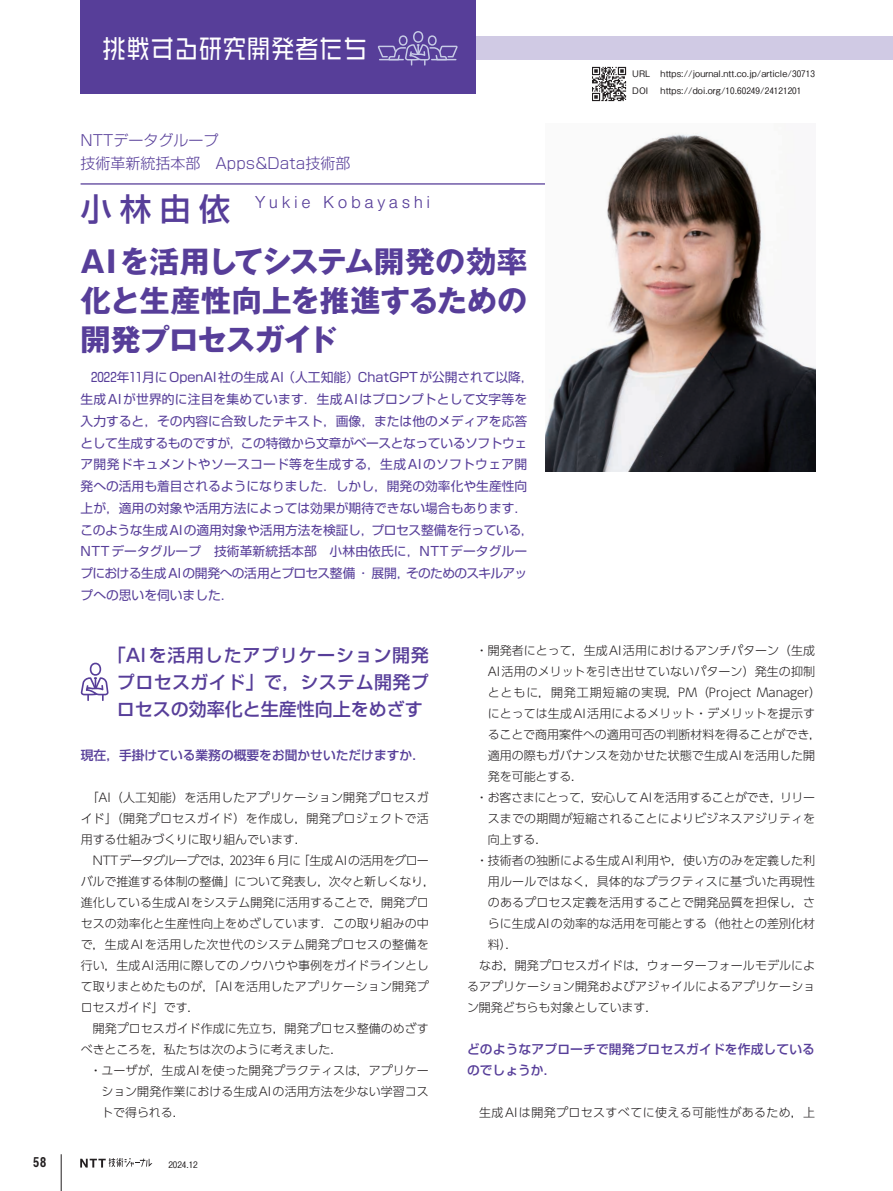
<style>
.page{position:relative;width:893px;height:1191px;background:#fff}
.page>*{position:absolute;margin:0;border:0;box-sizing:border-box;transform-origin:0 0}
.t1{font:700 30px/39px "Gothic MB101 Pr 6";letter-spacing:-.01em;color:#573e99;text-align:justify}
.t2{font:25.5px "VDL Line GR Regular";letter-spacing:.05em;color:#fff;scale:.9 1}
.t3{font:500 18px/27px "Shin Go Pr 6";letter-spacing:.02em;color:#573e99;text-align:center}
.t4{font:300 18px "Nimbus San";letter-spacing:.2em;color:#573e99}
.t5{font:300 15px/22.5px "Shin Go Pr 6";color:#573e99}
.t6{font:13.5px "Midashi Go Pro MB31";color:#231f20}
.t7{font:12.75px/21.8px "Shin Go Pr 6";color:#573e99}
.t8{font:500 12.75px/21px "Shin Go Pr 6";color:#573e99}
.t9{font:300 12px/21px "UD Shin Go Pr 6";color:#231f20;text-align:justify}
.t10{font:300 12px "UD Shin Go Pr 6";letter-spacing:-.035em;color:#231f20}
.t11{font:300 12px "UD Shin Go Pr 6";letter-spacing:.035em;color:#231f20}
.t12{font:500 9px/16.5px "Gothic BBB Pro";letter-spacing:.01em;color:#231f20}
.s1{font-family:"Shin Go Pr 6";font-weight:500;font-size:31.5px}
</style>
<div class="page">
<svg style="left:80px;top:1158px;width:72px;height:9px"></svg>
<hr style="left:61px;top:1154px;width:1px;height:37px;background:#231f20">
<div style="left:476px;top:36px;width:416px;height:24px;background:#d0cae4"></div>
<div style="left:81px;top:0;width:395px;height:94px;background:#573e99"></div>
<svg style="left:378px;top:31px;width:80px;height:35px"></svg>
<svg style="left:892px;top:36px;width:1px;height:24px"></svg>
<svg style="left:81px;top:662px;width:28px;height:39px"></svg>
<hr style="left:81px;top:183px;width:472px;height:2px;background:#573e99">
<img style="left:545px;top:133px;width:270px;height:338px">
<img style="left:592px;top:67px;width:34px;height:34px">
<h2 class="t2" style="left:103px;top:31px;width:295px">挑戦する研究開発者たち</h2>
<p class="t5" style="left:81px;top:128px;width:271px">NTTデータグループ<br>技術革新統括本部　Apps&amp;Data技術部</p>
<h3 class="t4" style="left:81px;top:193px;width:351px"><span class="s1">小林由依</span> Yukie Kobayashi</h3>
<h1 class="t1" style="left:81px;top:242px;width:448px">AIを活用してシステム開発の効率化と生産性向上を推進するための開発プロセスガイド</h1>
<p class="t7" style="left:81px;top:366px;width:455px;text-indent:11px">2022年11月にOpenAI社の生成AI（人工知能）ChatGPTが公開されて以降，生成 AIが世界的に注目を集めています．生成 AIはプロンプトとして文字等を入力すると，その内容に合致したテキスト，画像，または他のメディアを応答として生成するものですが，この特徴から文章がベースとなっているソフトウェア開発ドキュメントやソースコード等を生成する，生成 AIのソフトウェア開発への活用も着目されるようになりました．しかし，開発の効率化や生産性向上が，適用の対象や活用方法によっては効果が期待できない場合もあります．このような生成AIの適用対象や活用方法を検証し，プロセス整備を行っている，NTTデータグループ　技術革新統括本部　小林由依氏に，NTTデータグループにおける生成 AIの開発への活用とプロセス整備・展開，そのためのスキルアップへの思いを伺いました．</p>
<p class="t12" style="left:632px;top:64px;width:184px">URL https://journal.ntt.co.jp/article/30713<br>DOI</p>
<p class="t12" style="left:661px;top:81px;width:142px">https://doi.org/10.60249/24121201</p>
<h3 class="t3" style="left:108px;top:640px;width:322px">「AIを活用したアプリケーション開発プロセスガイド」で，システム開発プロセスの効率化と生産性向上をめざす</h3>
<p class="t8" style="left:81px;top:744px;width:346px">現在，手掛けている業務の概要をお聞かせいただけますか．</p>
<p class="t9" style="left:81px;top:786px;width:350px;text-indent:6px">「AI（人工知能）を活用したアプリケーション開発プロセスガイド」（開発プロセスガイド）を作成し，開発プロジェクトで活用する仕組みづくりに取り組んでいます．</p>
<p class="t9" style="left:81px;top:849px;width:356px;text-align:left;text-indent:12px">NTTデータグループでは，2023年 6 月に「生成 AIの活用をグローバルで推進する体制の整備」について発表し，次々と新しくなり，進化している生成AIをシステム開発に活用することで，開発プロセスの効率化と生産性向上をめざしています．この取り組みの中で，生成AIを活用した次世代のシステム開発プロセスの整備を行い，生成AI活用に際してのノウハウや事例をガイドラインとして取りまとめたものが，「AIを活用したアプリケーション開発プロセスガイド」です．</p>
<p class="t9" style="left:81px;top:1017px;width:350px;text-indent:12px">開発プロセスガイド作成に先立ち，開発プロセス整備のめざすべきところを，私たちは次のように考えました．</p>
<p class="t9" style="left:101px;top:1059px;width:329px;text-indent:-12px">・ユーザが，生成AIを使った開発プラクティスは，アプリケーション開発作業における生成AIの活用方法を少ない学習コストで得られる．</p>
<p class="t6" style="left:33px;top:1151px;width:15px">58</p>
<p class="t12" style="left:168px;top:1154px;width:31px">2024.12</p>
<p class="t9" style="left:476px;top:639px;width:341px">・開発者にとって，生成AI活用におけるアンチパターン（生成</p>
<p class="t9" style="left:488px;top:660px;width:329px">AI活用のメリットを引き出せていないパターン）発生の抑制</p>
<p class="t9" style="left:488px;top:681px;width:335px">とともに，開発工期短縮の実現，PM（Project Manager）</p>
<p class="t9" style="left:488px;top:702px;width:329px">にとっては生成AI活用によるメリット・デメリットを提示す</p>
<p class="t9" style="left:488px;top:723px;width:335px">ることで商用案件への適用可否の判断材料を得ることができ，</p>
<p class="t9" style="left:488px;top:744px;width:329px">適用の際もガバナンスを効かせた状態で生成AIを活用した開</p>
<p class="t9" style="left:488px;top:765px;width:97px">発を可能とする．</p>
<p class="t10" style="left:476px;top:787px;width:341px">・お客さまにとって，安心してAIを活用することができ，リリー</p>
<p class="t9" style="left:488px;top:807px;width:329px">スまでの期間が短縮されることによりビジネスアジリティを</p>
<p class="t9" style="left:488px;top:828px;width:61px">向上する．</p>
<p class="t9" style="left:476px;top:849px;width:341px">・技術者の独断による生成AI利用や，使い方のみを定義した利</p>
<p class="t9" style="left:488px;top:870px;width:329px">用ルールではなく，具体的なプラクティスに基づいた再現性</p>
<p class="t9" style="left:488px;top:891px;width:329px">のあるプロセス定義を活用することで開発品質を担保し，さ</p>
<p class="t9" style="left:488px;top:912px;width:329px">らに生成AIの効率的な活用を可能とする（他社との差別化材</p>
<p class="t9" style="left:488px;top:933px;width:31px">料）．</p>
<p class="t9" style="left:479px;top:954px;width:338px">なお，開発プロセスガイドは，ウォーターフォールモデルによ</p>
<p class="t9" style="left:467px;top:975px;width:350px">るアプリケーション開発およびアジャイルによるアプリケーショ</p>
<p class="t9" style="left:467px;top:996px;width:192px">ン開発どちらも対象としています．</p>
<p class="t8" style="left:467px;top:1038px;width:349px">どのようなアプローチで開発プロセスガイドを作成しているのでしょうか．</p>
<p class="t11" style="left:479px;top:1102px;width:338px">生成AIは開発プロセスすべてに使える可能性があるため，上</p>
</div>
